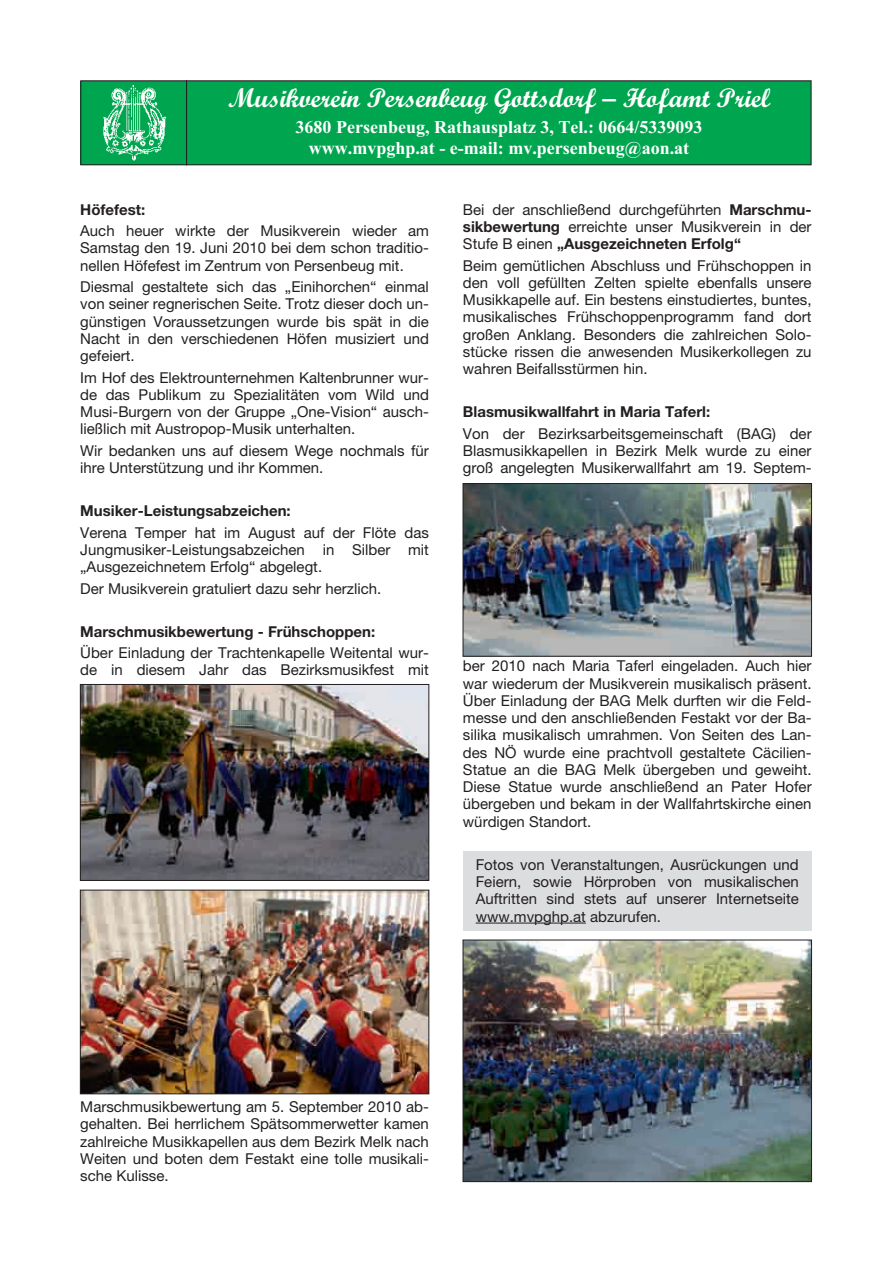
<style>
.page{position:relative;width:893px;height:1262px;background:#fff}
.page>*{position:absolute;margin:0;border:0;box-sizing:border-box;transform-origin:0 0}
.t1{font:27px "Script MT Bold";color:#fff}
.t2{font:700 18px/21.6px "Times New Roman";color:#fff;text-align:center}
.t3{font:15px/17.2px "Helvetica Neue";color:#231f20;text-align:justify}
.t4{font:700 15px "Helvetica Neue";color:#231f20}
.s1{font-weight:700}
</style>
<div class="page">
<img style="left:79px;top:80px;width:734px;height:1103px">
<h1 class="t1" style="left:228px;top:81px;width:544px">Musikverein Persenbeug Gottsdorf – Hofamt Priel</h1>
<p class="t2" style="left:296px;top:116px;width:409px">3680 Persenbeug, Rathausplatz 3, Tel.: 0664/5339093 www.mvpghp.at - e-mail: mv.persenbeug@aon.at</p>
<p class="t4" style="left:80px;top:204px;width:66px">Höfefest:</p>
<p class="t3" style="left:80px;top:224px;width:350px">Auch heuer wirkte der Musikverein wieder am Sams tag den 19. Juni 2010 bei dem schon traditio&shy;nellen Höfefest im Zentrum von Persenbeug mit.</p>
<p class="t3" style="left:80px;top:280px;width:350px">Diesmal gestaltete sich das „Einihorchen“ einmal von seiner regnerischen Seite. Trotz dieser doch un - günstigen Voraussetzungen wurde bis spät in die Nacht in den verschiedenen Höfen musiziert und gefeiert.</p>
<p class="t3" style="left:80px;top:370px;width:350px">Im Hof des Elektrounternehmen Kaltenbrunner wur&shy;de das Publikum zu Spezialitäten vom Wild und Musi-Burgern von der Gruppe „One-Vision“ ausch&shy;ließlich mit Austropop-Musik unterhalten.</p>
<p class="t3" style="left:80px;top:443px;width:350px">Wir bedanken uns auf diesem Wege nochmals für ihre Unterstützung und ihr Kommen.</p>
<p class="t4" style="left:80px;top:505px;width:212px">Musiker-Leistungsabzeichen:</p>
<p class="t3" style="left:80px;top:525px;width:350px">Verena Temper hat im August auf der Flöte das Jungmusiker-Leistungsabzeichen in Silber mit „Aus gezeichnetem Erfolg“ abgelegt.</p>
<p class="t3" style="left:80px;top:581px;width:303px">Der Musikverein gratuliert dazu sehr herzlich.</p>
<p class="t4" style="left:80px;top:626px;width:296px">Marschmusikbewertung - Frühschoppen:</p>
<p class="t3" style="left:80px;top:646px;width:350px">Über Einladung der Trachtenkapelle Weitental wur&shy;de in diesem Jahr das Bezirksmusikfest mit</p>
<p class="t3" style="left:463px;top:202px;width:350px">Bei der anschließend durchgeführten <span class="s1">Marschmu&shy;sikbewertung</span> erreichte unser Musikverein in der Stu fe B einen <span class="s1">„Ausgezeichneten Erfolg“</span></p>
<p class="t3" style="left:463px;top:258px;width:350px">Beim gemütlichen Abschluss und Frühschoppen in den voll gefüllten Zelten spielte ebenfalls unsere Mu sikkapelle auf. Ein bestens einstudiertes, buntes, musikalisches Frühschoppenprogramm fand dort großen Anklang. Besonders die zahlreichen Solo&shy;stücke rissen die anwesenden Musikerkollegen zu wahren Beifallsstürmen hin.</p>
<p class="t4" style="left:463px;top:406px;width:249px">Blasmusikwallfahrt in Maria Taferl:</p>
<p class="t3" style="left:463px;top:426px;width:350px">Von der Bezirksarbeitsgemeinschaft (BAG) der Blas musikkapellen in Bezirk Melk wurde zu einer groß angelegten Musikerwallfahrt am 19. Septem-</p>
<p class="t3" style="left:463px;top:659px;width:350px">ber 2010 nach Maria Taferl eingeladen. Auch hier war wiederum der Musikverein musikalisch präsent.<br>Über Einladung der BAG Melk durften wir die Feld&shy;messe und den anschließenden Festakt vor der Ba&shy;silika musikalisch umrahmen. Von Seiten des Lan&shy;des NÖ wurde eine prachtvoll gestaltete Cäcilien-Statue an die BAG Melk übergeben und geweiht.<br>Diese Statue wurde anschließend an Pater Hofer übergeben und bekam in der Wallfahrtskirche einen würdigen Standort.</p>
<p class="t3" style="left:476px;top:857px;width:325px">Fotos von Veranstaltungen, Ausrückungen und Feiern, sowie Hörproben von musikalischen Auftritten sind stets auf unserer Internetseite www.mvpghp.at abzurufen.</p>
<p class="t3" style="left:80px;top:1099px;width:350px">Marsch musikbewertung am 5. September 2010 ab&shy;gehalten. Bei herrlichem Spätsommerwetter kamen zahlreiche Musikkapellen aus dem Bezirk Melk nach Weiten und boten dem Festakt eine tolle musikali&shy;sche Kulisse.</p>
</div>
